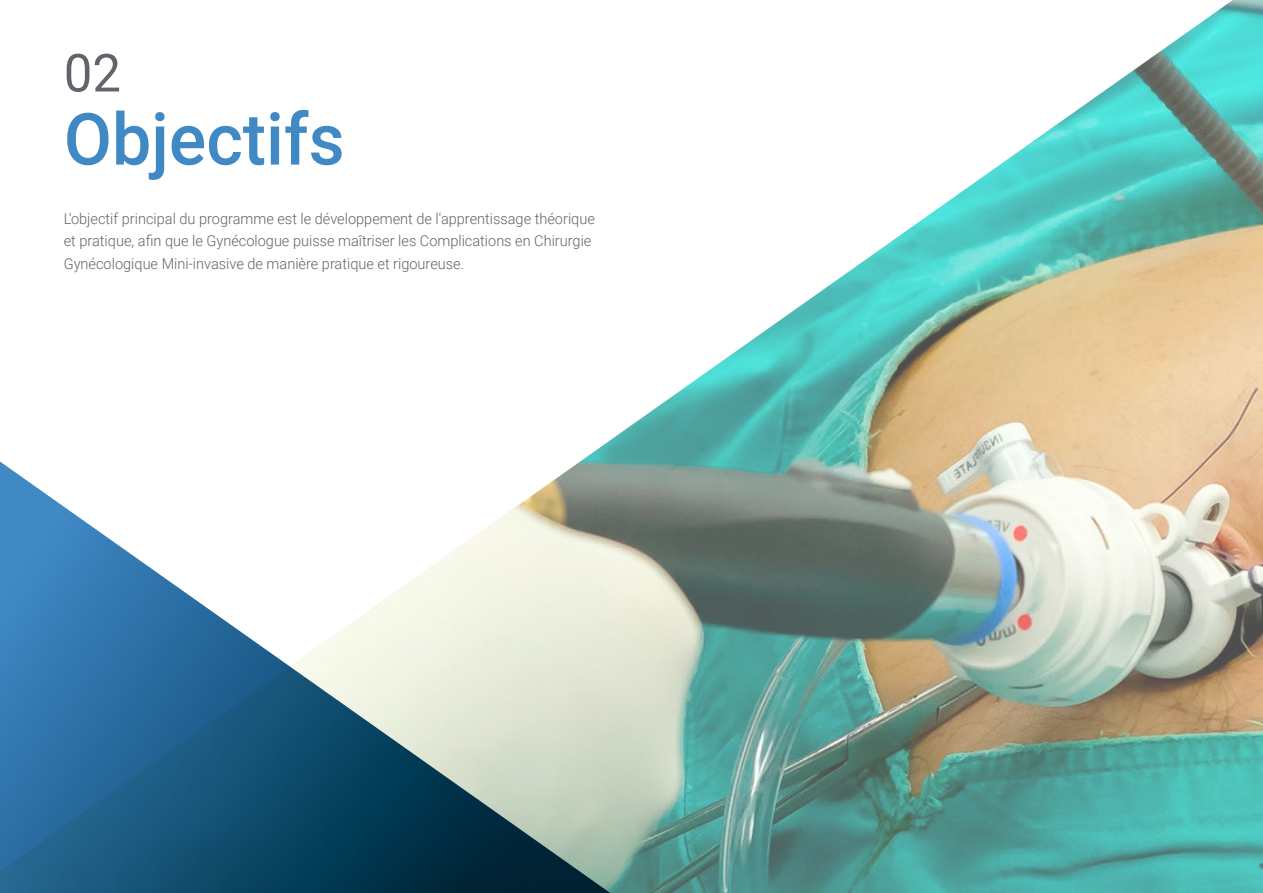
<style>
.page{position:relative;width:1263px;height:893px;background:#fff}
.page>*{position:absolute;margin:0;border:0;box-sizing:border-box;transform-origin:0 0}
.t1{font:500 72px "Roboto";color:#4089c5}
.t2{font:52.5px "Roboto";color:#61646a}
.t3{font:300 15px/22.5px "Roboto";color:#61646a}
</style>
<div class="page">
<img style="left:602px;top:0;width:661px;height:893px">
<svg style="left:0;top:446px;width:640px;height:447px"></svg>
<h2 class="t2" style="left:64px;top:36px;width:59px">02</h2>
<h1 class="t1" style="left:64px;top:89px;width:282px">Objectifs</h1>
<p class="t3" style="left:64px;top:207px;width:533px">L'objectif principal du programme est le développement de l'apprentissage théorique et pratique, afin que le Gynécologue puisse maîtriser les Complications en Chirurgie<br>Gynécologique Mini-invasive de manière pratique et rigoureuse.</p>
</div>
